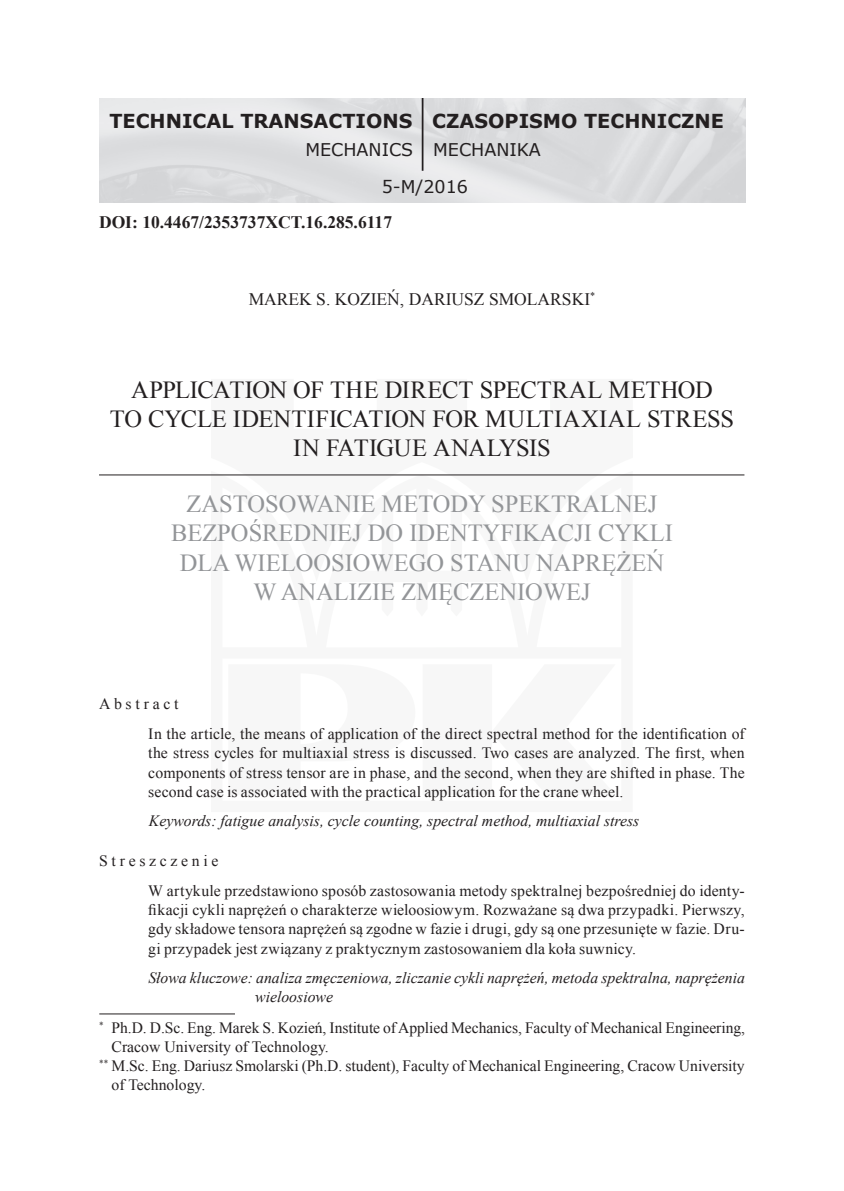
<style>
.page{position:relative;width:844px;height:1191px;background:#fff}
.page>*{position:absolute;margin:0;border:0;box-sizing:border-box;transform-origin:0 0}
.t1{font:24.5px/29.4px "Times New Roman";color:#939598;text-align:center}
.t2{font:24.5px/29.4px "Times New Roman";letter-spacing:-.01em;color:#231f20;text-align:center}
.t3{font:700 19.25px "Verdana";color:#231f20}
.t4{font:700 17.5px "Times New Roman";color:#231f20}
.t5{font:17.5px "Times New Roman";color:#231f20}
.t6{font:17.5px/37.3px "Verdana";color:#231f20}
.t7{font:15.75px/19.2px "Times New Roman";color:#231f20}
.t8{font:italic 15.75px/18.9px "Times New Roman";color:#231f20}
</style>
<div class="page">
<hr style="left:99px;top:474px;width:645px;height:1px;background:#231f20">
<hr style="left:99px;top:1013px;width:136px;height:1px;background:#231f20">
<hr style="left:421px;top:98px;width:2px;height:73px;background:#231f20">
<p class="t3" style="left:109px;top:107px;width:304px">TECHNICAL TRANSACTIONS</p>
<p class="t6" style="left:381px;top:131px;width:88px;text-indent:-76px">MECHANICS<br>5-M/2016</p>
<p class="t3" style="left:432px;top:107px;width:293px">CZASOPISMO TECHNICZNE</p>
<p class="t6" style="left:433px;top:131px;width:109px">MECHANIKA</p>
<p class="t4" style="left:99px;top:210px;width:294px">DOI: 10.4467/2353737XCT.16.285.6117</p>
<p class="t5" style="left:248px;top:287px;width:348px">MAREK S. KOZIEŃ, DARIUSZ SMOLARSKI<sup>*</sup></p>
<h1 class="t2" style="left:110px;top:374px;width:626px">APPLICATION OF THE DIRECT SPECTRAL METHOD<br>TO CYCLE IDENTIFICATION FOR MULTIAXIAL STRESS<br>IN FATIGUE ANALYSIS</h1>
<h1 class="t1" style="left:171px;top:488px;width:503px">ZASTOSOWANIE METODY SPEKTRALNEJ BEZPOŚREDNIEJ DO IDENTYFIKACJI CYKLI DLA WIELOOSIOWEGO STANU NAPRĘŻEŃ W ANALIZIE ZMĘCZENIOWEJ</h1>
<p class="t7" style="left:148px;top:689px;width:597px;line-height:29.8px;text-indent:-49px">Abstract<br>In the article, the means of application of the direct spectral method for the identification of</p>
<p class="t7" style="left:148px;top:743px;width:597px;text-align:justify">the stress cycles for multiaxial stress is discussed. Two cases are analyzed. The first, when components of stress tensor are in phase, and the second, when they are shifted in phase. The second case is associated with the practical application for the crane wheel.</p>
<p class="t8" style="left:149px;top:811px;width:492px">Keywords: fatigue analysis, cycle counting, spectral method, multiaxial stress</p>
<p class="t7" style="left:148px;top:846px;width:597px;line-height:29.8px;text-indent:-49px">Streszczenie<br>W artykule przedstawiono sposób zastosowania metody spektralnej bezpośredniej do identy-</p>
<p class="t7" style="left:148px;top:900px;width:597px;text-align:justify">fikacji cykli naprężeń o charakterze wieloosiowym. Rozważane są dwa przypadki. Pierwszy, gdy składowe tensora naprężeń są zgodne w fazie i drugi, gdy są one przesunięte w fazie. Dru&shy;gi przypadek jest związany z praktycznym zastosowaniem dla koła suwnicy.</p>
<p class="t8" style="left:255px;top:968px;width:491px;text-indent:-107px">Słowa kluczowe: analiza zmęczeniowa, zliczanie cykli naprężeń, metoda spektralna, naprężenia wieloosiowe</p>
<p class="t7" style="left:99px;top:1018px;width:647px"><sup>*</sup> Ph.D. D.Sc. Eng. Marek S. Kozień, Institute of Applied Mechanics, Faculty of Mechanical Engineering,</p>
<p class="t7" style="left:111px;top:1037px;width:219px">Cracow University of Technology.</p>
<p class="t7" style="left:99px;top:1056px;width:646px"><sup>**</sup> M.Sc. Eng. Dariusz Smolarski (Ph.D. student), Faculty of Mechanical Engineering, Cracow University</p>
<p class="t7" style="left:111px;top:1074px;width:95px">of Technology.</p>
</div>
